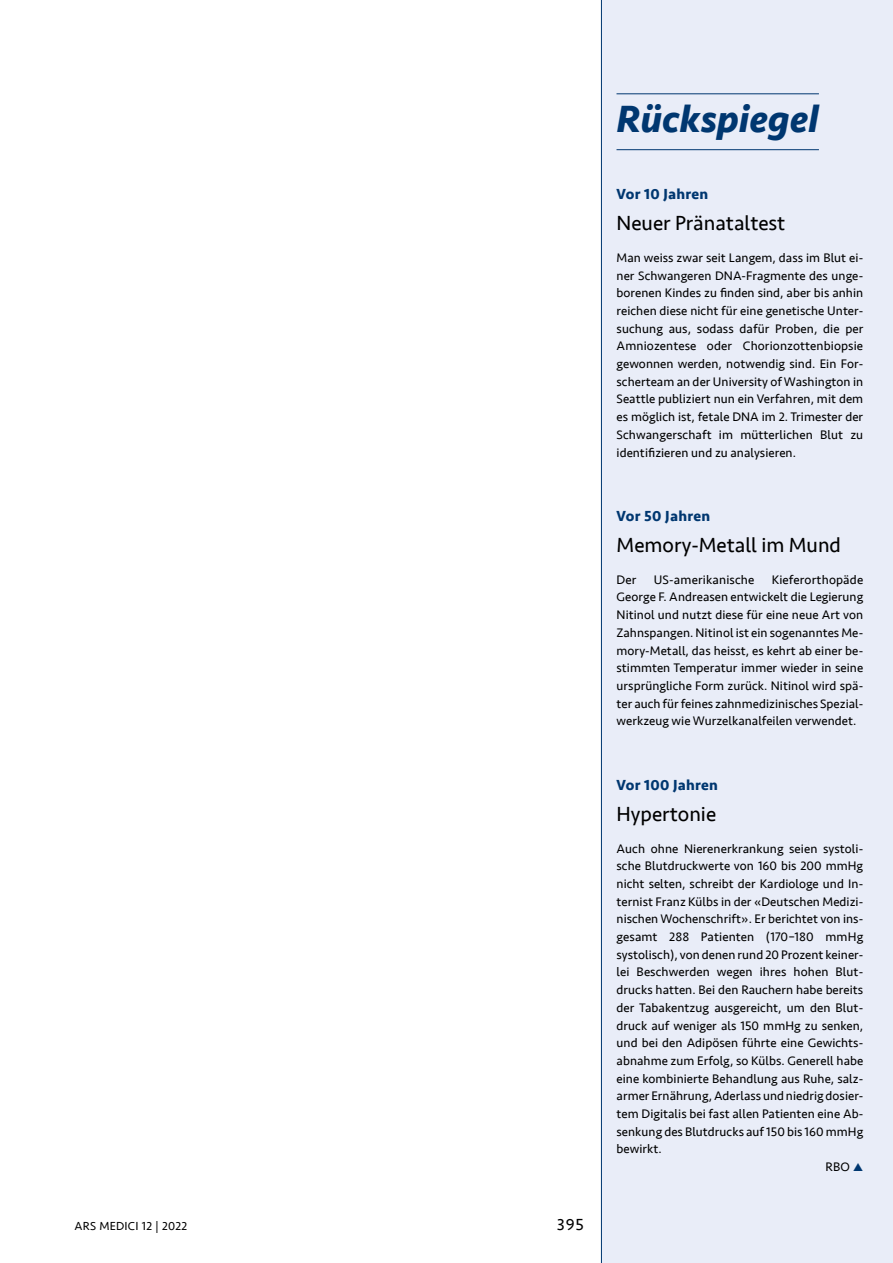
<style>
.page{position:relative;width:893px;height:1263px;background:#fff}
.page>*{position:absolute;margin:0;border:0;box-sizing:border-box;transform-origin:0 0}
.t1{font:italic 700 39px "Seravek";letter-spacing:-.005em;color:#003770}
.t2{font:21px "Seravek";color:#000}
.t3{font:16.5px "Seravek";color:#000}
.t4{font:700 15px "Seravek";letter-spacing:.02em;color:#003770}
.t5{font:12.75px/17.7px "Seravek";letter-spacing:.005em;color:#000;text-align:justify}
.t6{font:12px "Seravek";letter-spacing:.02em;color:#000}
.s1{color:#003770}
</style>
<div class="page">
<div style="left:601px;top:0;width:292px;height:1263px;background:#e9edf8"></div>
<hr style="left:616px;top:94px;width:203px;height:1px;background:#003770">
<hr style="left:616px;top:149px;width:203px;height:1px;background:#003770">
<p class="t6" style="left:74px;top:1217px;width:114px">ARS MEDICI 12 | 2022</p>
<p class="t3" style="left:557px;top:1212px;width:29px">395</p>
<h1 class="t1" style="left:616px;top:87px;width:204px">Rückspiegel</h1>
<p class="t4" style="left:617px;top:182px;width:93px">Vor 10 Jahren</p>
<h2 class="t2" style="left:617px;top:207px;width:170px">Neuer Pränataltest</h2>
<p class="t5" style="left:617px;top:249px;width:248px">Man weiss zwar seit Langem, dass im Blut ei&shy;ner Schwangeren DNA-Fragmente des unge&shy;borenen Kindes zu finden sind, aber bis anhin reichen diese nicht für eine genetische Unter&shy;suchung aus, sodass dafür Proben, die per Amniozentese oder Chorionzottenbiopsie gewonnen werden, notwendig sind. Ein For&shy;scherteam an der University of Washington in Seattle publiziert nun ein Verfahren, mit dem es möglich ist, fetale DNA im 2. Trimester der Schwangerschaft im mütterlichen Blut zu identifizieren und zu analysieren.</p>
<p class="t4" style="left:617px;top:504px;width:95px">Vor 50 Jahren</p>
<h2 class="t2" style="left:617px;top:529px;width:226px">Memory-Metall im Mund</h2>
<p class="t5" style="left:617px;top:571px;width:21px">Der</p>
<p class="t5" style="left:654px;top:571px;width:102px">US-amerikanische</p>
<p class="t5" style="left:617px;top:571px;width:248px;text-indent:155px">Kieferorthopäde George F. Andreasen entwickelt die Legierung Nitinol und nutzt diese für eine neue Art von Zahnspangen. Nitinol ist ein sogenanntes Me&shy;mory-Metall, das heisst, es kehrt ab einer be&shy;stimmten Temperatur immer wieder in seine ursprüngliche Form zurück. Nitinol wird spä&shy;ter auch für feines zahnmedizinisches Spezial&shy;werkzeug wie Wurzelkanalfeilen verwendet.</p>
<p class="t4" style="left:617px;top:772px;width:103px">Vor 100 Jahren</p>
<h2 class="t2" style="left:617px;top:798px;width:101px">Hypertonie</h2>
<p class="t5" style="left:617px;top:839px;width:248px">Auch ohne Nierenerkrankung seien systoli-</p>
<p class="t5" style="left:617px;top:857px;width:248px">sche Blutdruckwerte von 160 bis 200 mmHg</p>
<p class="t5" style="left:617px;top:875px;width:248px">nicht selten, schreibt der Kardiologe und In-</p>
<p class="t5" style="left:617px;top:892px;width:248px">ternist Franz Külbs in der «Deutschen Medizi-</p>
<p class="t5" style="left:617px;top:910px;width:248px">nischen Wochenschrift». Er berichtet von ins-</p>
<p class="t5" style="left:617px;top:928px;width:248px">gesamt 288 Patienten (170–180 mmHg</p>
<p class="t5" style="left:617px;top:945px;width:248px">systolisch), von denen rund 20 Prozent keiner-</p>
<p class="t5" style="left:617px;top:963px;width:248px">lei Beschwerden wegen ihres hohen Blut-</p>
<p class="t5" style="left:617px;top:981px;width:248px">drucks hatten. Bei den Rauchern habe bereits</p>
<p class="t5" style="left:617px;top:999px;width:248px">der Tabakentzug ausgereicht, um den Blut-</p>
<p class="t5" style="left:617px;top:1016px;width:248px">druck auf weniger als 150 mmHg zu senken,</p>
<p class="t5" style="left:617px;top:1034px;width:248px">und bei den Adipösen führte eine Gewichts-</p>
<p class="t5" style="left:617px;top:1052px;width:248px">abnahme zum Erfolg, so Külbs. Generell habe</p>
<p class="t5" style="left:617px;top:1069px;width:248px">eine kombinierte Behandlung aus Ruhe, salz-</p>
<p class="t5" style="left:617px;top:1087px;width:248px">armer Ernährung, Aderlass und niedrig dosier-</p>
<p class="t5" style="left:617px;top:1105px;width:248px">tem Digitalis bei fast allen Patienten eine Ab-</p>
<p class="t5" style="left:617px;top:1122px;width:248px">senkung des Blutdrucks auf 150 bis 160 mmHg</p>
<p class="t5" style="left:617px;top:1140px;width:47px">bewirkt.</p>
<p class="t5" style="left:826px;top:1158px;width:39px">RBO <span class="s1">▲</span></p>
</div>
